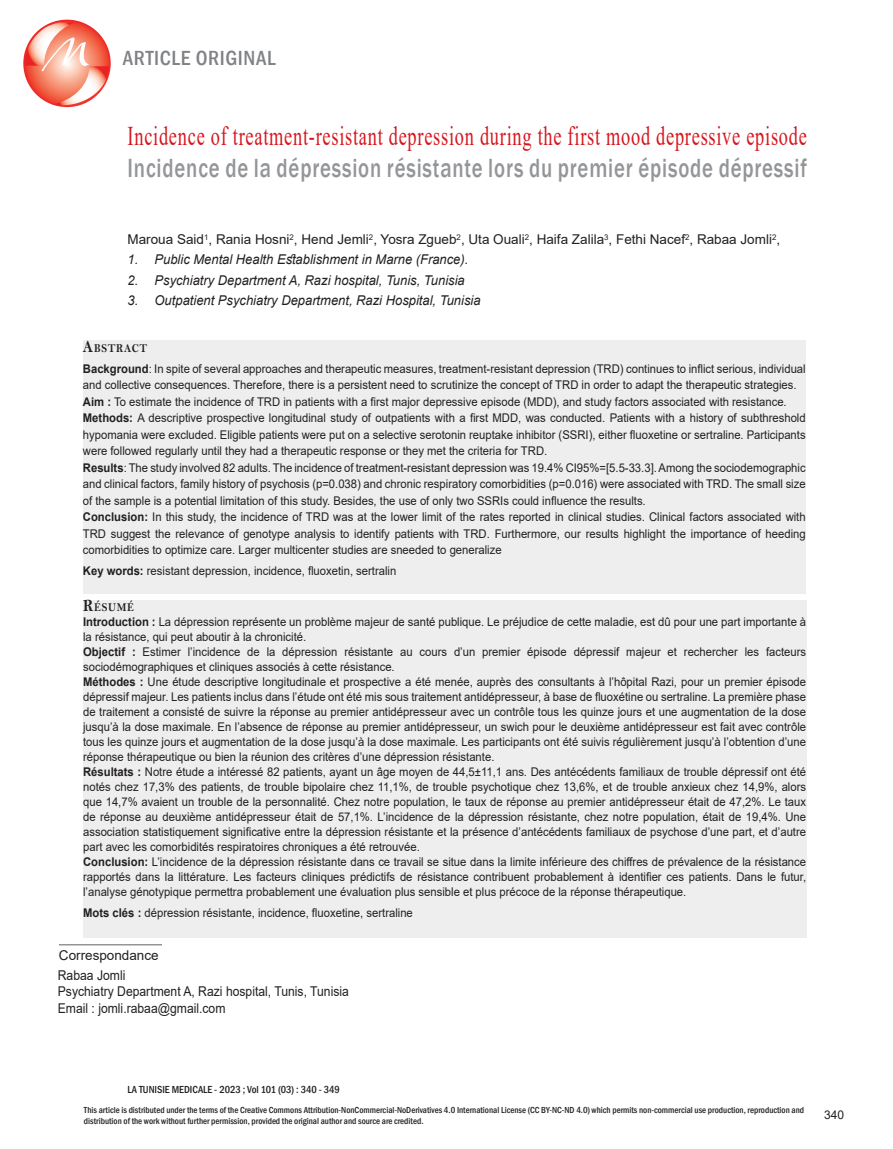
<style>
.page{position:relative;width:893px;height:1149px;background:#fff}
.page>*{position:absolute;margin:0;border:0;box-sizing:border-box;transform-origin:0 0}
.t1{font:27px "Times New Roman";letter-spacing:.04em;color:#d7171f;scale:.68 1}
.t2{font:500 27px "Franklin Gothic";letter-spacing:.04em;color:#939598;scale:.77 1}
.t3{font:500 condensed 21px "Franklin Gothic";letter-spacing:.03em;color:#808285}
.t4{font:italic 13.5px "Arial";color:#231f20;scale:.96 1}
.t5{font:13.5px "Arial";color:#231f20}
.t6{font:13.5px "Arial";color:#231f20;scale:.9 1}
.t7{font:12px/15px "Arial";color:#231f20;text-align:justify;scale:.94 1}
.t8{font:12px "Bell MT Bold";letter-spacing:.07em;color:#231f20;scale:.87 1}
.t9{font:12px "Arial";color:#231f20}
.t10{font:500 condensed 10.5px "Franklin Gothic";color:#231f20}
.t11{font:500 condensed 9px "Franklin Gothic";color:#231f20}
.s1{font-size:17.1px}
.s2{font-weight:700}
</style>
<div class="page">
<hr style="left:59px;top:943px;width:103px;height:2px;background:#939598">
<svg style="left:23px;top:20px;width:88px;height:87px"></svg>
<svg style="left:24px;top:23px;width:85px;height:82px"></svg>
<div style="left:83px;top:600px;width:723px;height:337px;background:#eeeeef"></div>
<div style="left:83px;top:340px;width:723px;height:254px;background:#eeeeef"></div>
<p class="t3" style="left:123px;top:44px;width:155px">ARTICLE ORIGINAL</p>
<p class="t1" style="left:128px;top:117px;width:1000px">Incidence of treatment-resistant depression during the first mood depressive episode</p>
<p class="t2" style="left:128px;top:151px;width:884px">Incidence de la dépression résistante lors du premier épisode dépressif</p>
<p class="t5" style="left:128px;top:230px;width:654px">Maroua Said<sup>1</sup>, Rania Hosni<sup>2</sup>, Hend Jemli<sup>2</sup>, Yosra Zgueb<sup>2</sup>, Uta Ouali<sup>2</sup>, Haifa Zalila<sup>3</sup>, Fethi Nacef<sup>2</sup>, Rabaa Jomli<sup>2</sup>,</p>
<p class="t4" style="left:128px;top:251px;width:357px">1. Public Mental Health Establishment in Marne (France).</p>
<p class="t4" style="left:128px;top:271px;width:353px">2. Psychiatry Department A, Razi hospital, Tunis, Tunisia</p>
<p class="t4" style="left:128px;top:291px;width:369px">3. Outpatient Psychiatry Department, Razi Hospital, Tunisia</p>
<p class="t8" style="left:83px;top:340px;width:75px"><span class="s1">A</span>BSTRACT</p>
<p class="t7" style="left:83px;top:360px;width:770px;line-height:16.5px"><span class="s2">Background</span>: In spite of several approaches and therapeutic measures, treatment-resistant depression (TRD) continues to inflict serious, individual and collective consequences. Therefore, there is a persistent need to scrutinize the concept of TRD in order to adapt the therapeutic strategies.</p>
<p class="t7" style="left:83px;top:394px;width:750px"><span class="s2">Aim :</span> To estimate the incidence of TRD in patients with a first major depressive episode (MDD), and study factors associated with resistance.</p>
<p class="t7" style="left:83px;top:409px;width:770px;line-height:16.5px"><span class="s2">Methods:</span> A descriptive prospective longitudinal study of outpatients with a first MDD, was conducted. Patients with a history of subthreshold hypomania were excluded. Eligible patients were put on a selective serotonin reuptake inhibitor (SSRI), either fluoxetine or sertraline. Participants were followed regularly until they had a therapeutic response or they met the criteria for TRD.</p>
<p class="t7" style="left:83px;top:459px;width:770px;line-height:16.5px"><span class="s2">Results</span>: The study involved 82 adults. The incidence of treatment-resistant depression was 19.4% CI95%=[5.5-33.3]. Among the sociodemographic and clinical factors, family history of psychosis (p=0.038) and chronic respiratory comorbidities (p=0.016) were associated with TRD. The small size of the sample is a potential limitation of this study. Besides, the use of only two SSRIs could influence the results.</p>
<p class="t7" style="left:83px;top:508px;width:770px;line-height:16.5px"><span class="s2">Conclusion:</span> In this study, the incidence of TRD was at the lower limit of the rates reported in clinical studies. Clinical factors associated with TRD suggest the relevance of genotype analysis to identify patients with TRD. Furthermore, our results highlight the importance of heeding comorbidities to optimize care. Larger multicenter studies are sneeded to generalize</p>
<p class="t7" style="left:83px;top:563px;width:335px"><span class="s2">Key words:</span> resistant depression, incidence, fluoxetin, sertralin</p>
<p class="t8" style="left:83px;top:600px;width:60px"><span class="s1">R</span>ÉSUMÉ</p>
<p class="t7" style="left:83px;top:614px;width:771px"><span class="s2">Introduction :</span> La dépression représente un problème majeur de santé publique. Le préjudice de cette maladie, est dû pour une part importante à la résistance, qui peut aboutir à la chronicité.</p>
<p class="t7" style="left:83px;top:644px;width:771px"><span class="s2">Objectif :</span> Estimer l’incidence de la dépression résistante au cours d’un premier épisode dépressif majeur et rechercher les facteurs sociodémographiques et cliniques associés à cette résistance.</p>
<p class="t7" style="left:83px;top:674px;width:771px"><span class="s2">Méthodes :</span> Une étude descriptive longitudinale et prospective a été menée, auprès des consultants à l’hôpital Razi, pour un premier épisode dépressif majeur. Les patients inclus dans l’étude ont été mis sous traitement antidépresseur, à base de fluoxétine ou sertraline. La première phase de traitement a consisté de suivre la réponse au premier antidépresseur avec un contrôle tous les quinze jours et une augmentation de la dose jusqu’à la dose maximale. En l’absence de réponse au premier antidépresseur, un swich pour le deuxième antidépresseur est fait avec contrôle tous les quinze jours et augmentation de la dose jusqu’à la dose maximale. Les participants ont été suivis régulièrement jusqu’à l’obtention d’une réponse thérapeutique ou bien la réunion des critères d’une dépression résistante.</p>
<p class="t7" style="left:83px;top:764px;width:771px"><span class="s2">Résultats :</span> Notre étude a intéressé 82 patients, ayant un âge moyen de 44,5±11,1 ans. Des antécédents familiaux de trouble dépressif ont été notés chez 17,3% des patients, de trouble bipolaire chez 11,1%, de trouble psychotique chez 13,6%, et de trouble anxieux chez 14,9%, alors que 14,7% avaient un trouble de la personnalité. Chez notre population, le taux de réponse au premier antidépresseur était de 47,2%. Le taux de réponse au deuxième antidépresseur était de 57,1%. L’incidence de la dépression résistante, chez notre population, était de 19,4%. Une association statistiquement significative entre la dépression résistante et la présence d’antécédents familiaux de psychose d’une part, et d’autre part avec les comorbidités respiratoires chroniques a été retrouvée.</p>
<p class="t7" style="left:83px;top:854px;width:771px"><span class="s2">Conclusion:</span> L’incidence de la dépression résistante dans ce travail se situe dans la limite inférieure des chiffres de prévalence de la résistance rapportés dans la littérature. Les facteurs cliniques prédictifs de résistance contribuent probablement à identifier ces patients. Dans le futur, l’analyse génotypique permettra probablement une évaluation plus sensible et plus précoce de la réponse thérapeutique.</p>
<p class="t7" style="left:83px;top:905px;width:352px"><span class="s2">Mots clés :</span> dépression résistante, incidence, fluoxetine, sertraline</p>
<p class="t5" style="left:59px;top:946px;width:101px">Correspondance</p>
<p class="t6" style="left:58px;top:965px;width:77px">Rabaa Jomli</p>
<p class="t6" style="left:58px;top:981px;width:325px">Psychiatry Department A, Razi hospital, Tunis, Tunisia</p>
<p class="t6" style="left:58px;top:998px;width:188px">Email : jomli.rabaa@gmail.com</p>
<p class="t10" style="left:128px;top:1081px;width:214px">LA TUNISIE MEDICALE - 2023 ; Vol 101 (03) : 340 - 349</p>
<p class="t11" style="left:84px;top:1103px;width:722px">This article is distributed under the terms of the Creative Commons Attribution-NonCommercial-NoDerivatives 4.0 International License (CC BY-NC-ND 4.0) which permits non-commercial use production, reproduction and</p>
<p class="t11" style="left:84px;top:1114px;width:341px">distribution of the work without further permission, provided the original author and source are credited.</p>
<p class="t9" style="left:824px;top:1106px;width:22px">340</p>
</div>
